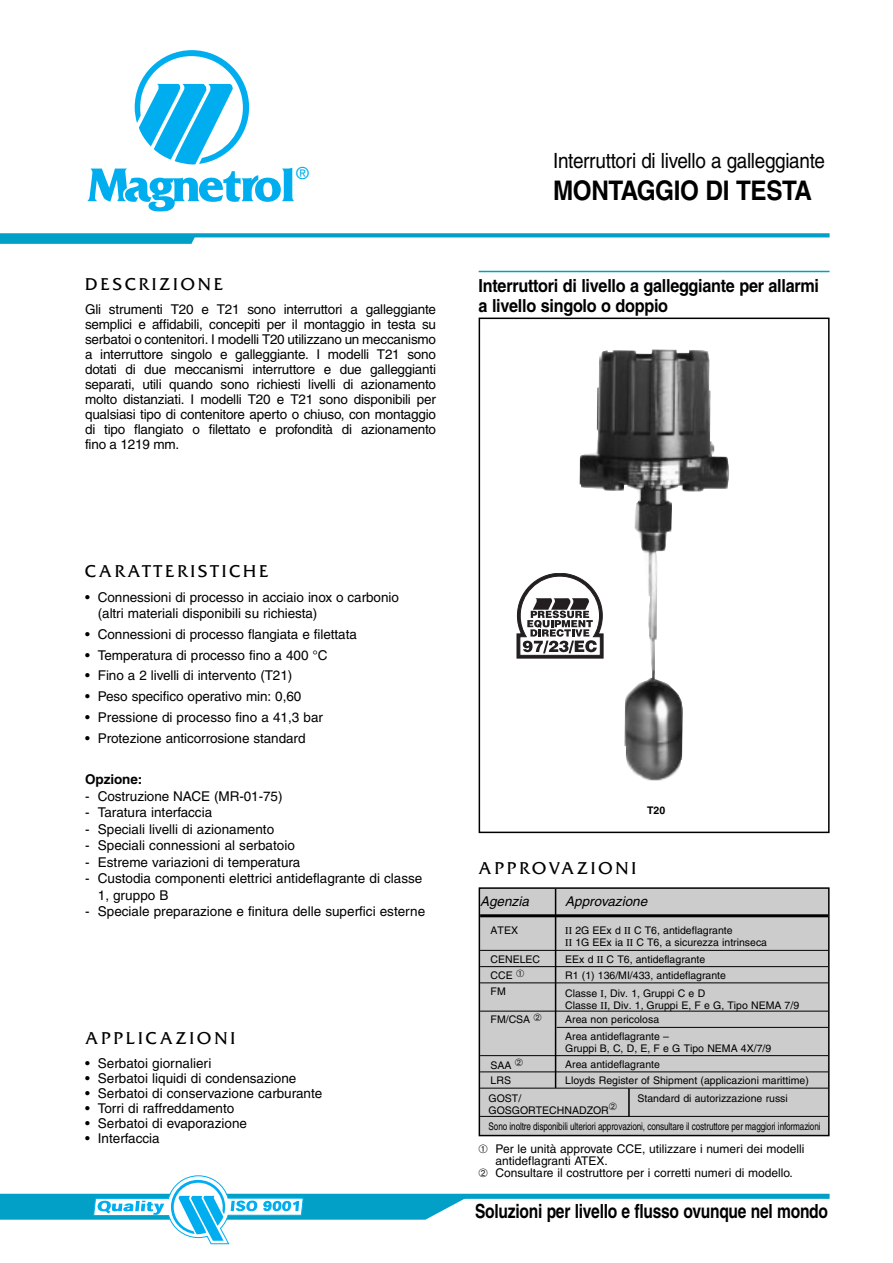
<style>
.page{position:relative;width:893px;height:1263px;background:#fff}
.page>*{position:absolute;margin:0;border:0;box-sizing:border-box;transform-origin:0 0}
.t1{font:700 27px "Helvetica";letter-spacing:-.015em;color:#000;scale:.9 1}
.t2{font:21px "Helvetica";letter-spacing:-.015em;color:#000;scale:.9 1}
.t3{font:700 19.5px "Helvetica";letter-spacing:-.015em;color:#000;scale:.8 1}
.t4{font:700 18px/19.5px "Helvetica";letter-spacing:-.015em;color:#000;scale:.9 1}
.t5{font:18px "Friz Quadrata";letter-spacing:.17em;color:#000}
.t6{font:16.5px "Helvetica";color:#00aeef}
.t7{font:13.5px/15px "Helvetica";color:#000}
.t8{font:italic 13.5px "Helvetica";color:#000}
.t9{font:700 13.5px "Helvetica";letter-spacing:-.005em;color:#000}
.t10{font:12px "Helvetica";color:#000}
.t11{font:10.5px/12px "Helvetica";color:#000}
.t12{font:700 10.5px "Helvetica";color:#000}
.s1{font-family:"Times"}
</style>
<div class="page">
<svg style="left:87px;top:50px;width:207px;height:161px"></svg>
<hr style="left:478px;top:271px;width:351px;height:1px;background:#02a0c6">
<div style="left:478px;top:318px;width:351px;height:515px;border:2px solid #000"></div>
<svg style="left:0;top:237px;width:196px;height:7px"></svg>
<svg style="left:0;top:233px;width:829px;height:4px;background:#12a6c9"></svg>
<div style="left:0;top:1194px;width:829px;height:5px;background:#02a0c6"></div>
<svg style="left:0;top:1175px;width:468px;height:69px"></svg>
<img style="left:579px;top:349px;width:150px;height:432px">
<svg style="left:516px;top:573px;width:87px;height:85px"></svg>
<div style="left:479px;top:888px;width:349px;height:248px;background:#ccc"></div>
<hr style="left:480px;top:914px;width:348px;height:3px;background:#000">
<hr style="left:480px;top:950px;width:348px;height:1px;background:#000">
<hr style="left:480px;top:966px;width:348px;height:1px;background:#000">
<hr style="left:480px;top:982px;width:348px;height:1px;background:#000">
<hr style="left:480px;top:1011px;width:348px;height:1px;background:#000">
<hr style="left:556px;top:1027px;width:272px;height:1px;background:#000">
<hr style="left:480px;top:1055px;width:348px;height:1px;background:#000">
<hr style="left:480px;top:1071px;width:348px;height:1px;background:#000">
<hr style="left:480px;top:1088px;width:348px;height:1px;background:#000">
<hr style="left:480px;top:1116px;width:348px;height:1px;background:#000">
<div style="left:478px;top:887px;width:351px;height:249px;border:2px solid #000"></div>
<hr style="left:555px;top:889px;width:1px;height:199px;background:#000">
<svg style="left:628px;top:1088px;width:1px;height:28px"></svg>
<p class="t6" style="left:296px;top:168px;width:14px">®</p>
<h3 class="t5" style="left:85px;top:278px;width:140px">DESCRIZIONE</h3>
<p class="t7" style="left:85px;top:303px;width:352px;text-align:justify">Gli strumenti T20 e T21 sono interruttori a galleggiante semplici e affidabili, concepiti per il montaggio in testa su serbatoi o contenitori. I modelli T20 utilizzano un meccanismo a interruttore singolo e galleggiante. I modelli T21 sono dotati di due meccanismi interruttore e due galleggianti separati, utili quando sono richiesti livelli di azionamento molto distanziati. I modelli T20 e T21 sono disponibili per qualsiasi tipo di contenitore aperto o chiuso, con montaggio di tipo flangiato o filettato e profondità di azionamento fino a 1219 mm.</p>
<h2 class="t2" style="left:553px;top:152px;width:304px">Interruttori di livello a galleggiante</h2>
<h1 class="t1" style="left:553px;top:181px;width:289px">MONTAGGIO DI TESTA</h1>
<h3 class="t4" style="left:478px;top:278px;width:380px">Interruttori di livello a galleggiante per allarmi a livello singolo o doppio</h3>
<h3 class="t5" style="left:85px;top:564px;width:185px">CARATTERISTICHE</h3>
<p class="t7" style="left:98px;top:590px;width:302px;line-height:16.5px;text-indent:-13px">• Connessioni di processo in acciaio inox o carbonio (altri materiali disponibili su richiesta)</p>
<p class="t7" style="left:85px;top:628px;width:273px">• Connessioni di processo flangiata e filettata</p>
<p class="t7" style="left:85px;top:649px;width:244px">• Temperatura di processo fino a 400 °C</p>
<p class="t7" style="left:85px;top:669px;width:209px">• Fino a 2 livelli di intervento (T21)</p>
<p class="t7" style="left:85px;top:690px;width:218px">• Peso specifico operativo min: 0,60</p>
<p class="t7" style="left:85px;top:711px;width:239px">• Pressione di processo fino a 41,3 bar</p>
<p class="t7" style="left:85px;top:732px;width:222px">• Protezione anticorrosione standard</p>
<p class="t9" style="left:85px;top:774px;width:59px">Opzione:</p>
<p class="t7" style="left:85px;top:790px;width:199px">- Costruzione NACE (MR-01-75)</p>
<p class="t7" style="left:85px;top:806px;width:129px">- Taratura interfaccia</p>
<p class="t7" style="left:85px;top:823px;width:191px">- Speciali livelli di azionamento</p>
<p class="t7" style="left:85px;top:839px;width:211px">- Speciali connessioni al serbatoio</p>
<p class="t7" style="left:85px;top:856px;width:217px">- Estreme variazioni di temperatura</p>
<p class="t7" style="left:98px;top:871px;width:326px;line-height:16.5px;text-indent:-13px">- Custodia componenti elettrici antideflagrante di classe<br>1, gruppo B</p>
<p class="t7" style="left:85px;top:905px;width:341px">- Speciale preparazione e finitura delle superfici esterne</p>
<h3 class="t5" style="left:85px;top:1032px;width:151px">APPLICAZIONI</h3>
<p class="t7" style="left:85px;top:1057px;width:128px">• Serbatoi giornalieri</p>
<p class="t7" style="left:85px;top:1072px;width:213px">• Serbatoi liquidi di condensazione</p>
<p class="t7" style="left:85px;top:1087px;width:239px">• Serbatoi di conservazione carburante</p>
<p class="t7" style="left:85px;top:1102px;width:151px">• Torri di raffreddamento</p>
<p class="t7" style="left:85px;top:1117px;width:163px">• Serbatoi di evaporazione</p>
<p class="t7" style="left:85px;top:1132px;width:76px">• Interfaccia</p>
<p class="t12" style="left:647px;top:807px;width:20px">T20</p>
<h3 class="t5" style="left:478px;top:862px;width:159px">APPROVAZIONI</h3>
<p class="t8" style="left:480px;top:896px;width:50px">Agenzia</p>
<p class="t8" style="left:565px;top:896px;width:83px">Approvazione</p>
<p class="t11" style="left:490px;top:926px;width:29px">ATEX</p>
<p class="t11" style="left:565px;top:926px;width:203px"><span class="s1">II</span> 2G EEx d <span class="s1">II</span> C T6, antideflagrante<br><span class="s1">II</span> 1G EEx ia <span class="s1">II</span> C T6, a sicurezza intrinseca</p>
<p class="t11" style="left:490px;top:954px;width:51px">CENELEC</p>
<p class="t11" style="left:565px;top:954px;width:142px">EEx d <span class="s1">II</span> C T6, antideflagrante</p>
<p class="t11" style="left:490px;top:970px;width:35px">CCE ➀</p>
<p class="t11" style="left:565px;top:970px;width:162px">R1 (1) 136/MI/433, antideflagrante</p>
<p class="t11" style="left:490px;top:986px;width:17px">FM</p>
<p class="t11" style="left:565px;top:988px;width:235px">Classe <span class="s1">I</span>, Div. 1, Gruppi C e D<br>Classe <span class="s1">II</span>, Div. 1, Gruppi E, F e G, Tipo NEMA 7/9</p>
<p class="t11" style="left:490px;top:1015px;width:53px">FM/CSA ➁</p>
<p class="t11" style="left:565px;top:1013px;width:105px;line-height:16.2px">Area non pericolosa<br>Area antideflagrante –</p>
<p class="t11" style="left:565px;top:1043px;width:207px">Gruppi B, C, D, E, F e G Tipo NEMA 4X/7/9</p>
<p class="t11" style="left:490px;top:1061px;width:34px">SAA ➁</p>
<p class="t11" style="left:565px;top:1059px;width:96px">Area antideflagrante</p>
<p class="t11" style="left:490px;top:1075px;width:22px">LRS</p>
<p class="t11" style="left:565px;top:1075px;width:245px">Lloyds Register of Shipment (applicazioni marittime)</p>
<p class="t11" style="left:488px;top:1093px;width:34px">GOST/</p>
<p class="t11" style="left:637px;top:1093px;width:152px">Standard di autorizzazione russi</p>
<p class="t11" style="left:488px;top:1103px;width:333px;line-height:16.2px">GOSGORTECHNADZOR➁<br>Sono inoltre disponibili ulteriori approvazioni, consultare il costruttore per maggiori informazioni</p>
<p class="t10" style="left:478px;top:1145px;width:327px">➀ Per le unità approvate CCE, utilizzare i numeri dei modelli</p>
<p class="t10" style="left:495px;top:1157px;width:114px">antideflagranti ATEX.</p>
<p class="t10" style="left:478px;top:1169px;width:316px">➁ Consultare il costruttore per i corretti numeri di modello.</p>
<h3 class="t3" style="left:475px;top:1204px;width:442px">Soluzioni per livello e flusso ovunque nel mondo</h3>
</div>
